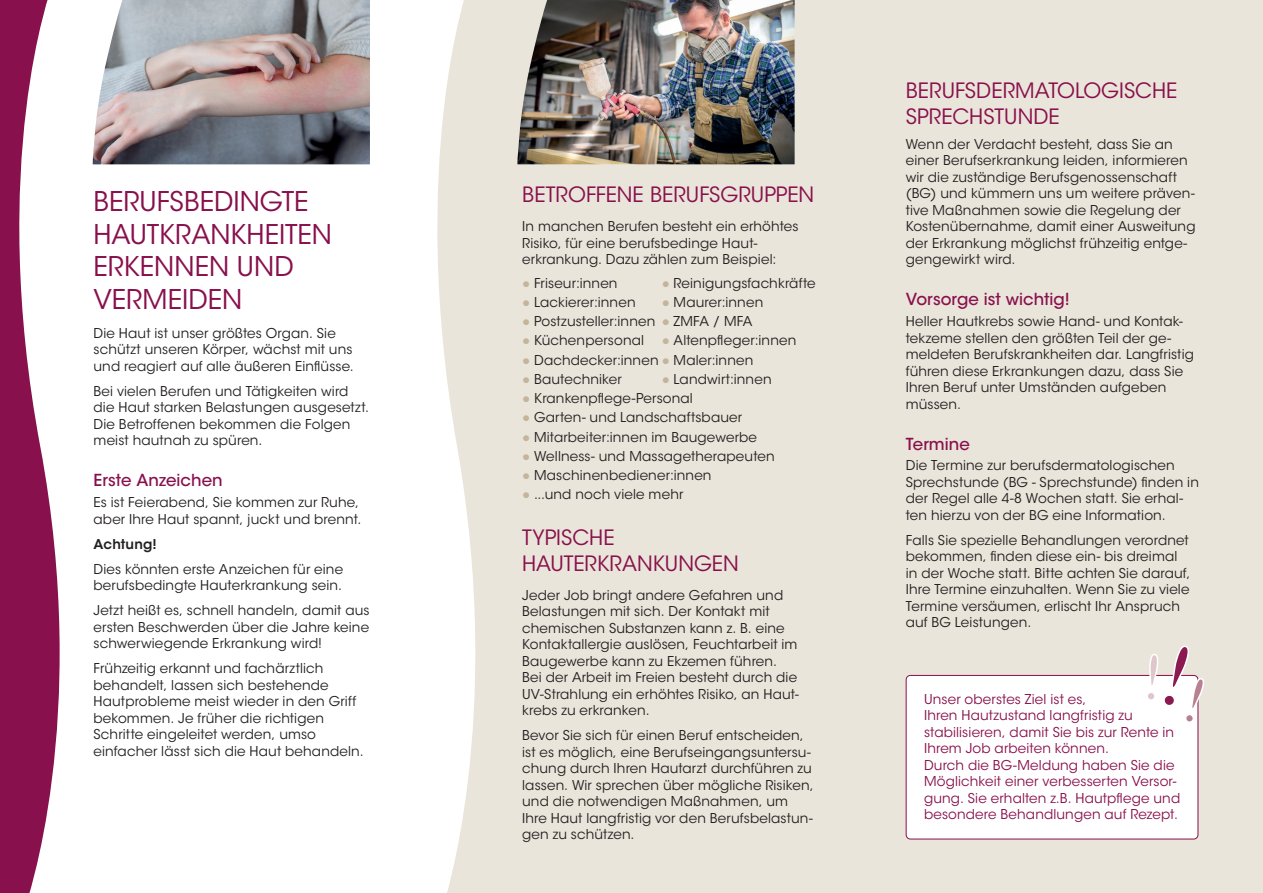
<style>
.page{position:relative;width:1263px;height:893px;background:#fff}
.page>*{position:absolute;margin:0;border:0;box-sizing:border-box;transform-origin:0 0}
.t1{font:27px/32.4px "ITC Avant Garde Std";color:#88104c}
.t2{font:21px/25.2px "ITC Avant Garde Std";color:#88104c}
.t3{font:500 16.5px "ITC Avant Garde Std";letter-spacing:.005em;color:#88104c}
.t4{font:13.5px/16.5px "ITC Avant Garde Std";letter-spacing:.01em;color:#231f20}
.t5{font:13.5px/16.5px "ITC Avant Garde Std";letter-spacing:.01em;color:#88104c}
.t6{font:600 13.5px "ITC Avant Garde Std";letter-spacing:.01em;color:#231f20}
.s1{font-family:"Arial";color:#c3b49b}
</style>
<div class="page">
<img style="left:93px;top:0;width:277px;height:164px">
<div style="left:435px;top:0;width:828px;height:893px;background:#eae5da"></div>
<svg style="left:0;top:0;width:60px;height:893px;fill:#88104c"></svg>
<svg style="left:435px;top:0;width:41px;height:893px;fill:#fff"></svg>
<div style="left:906px;top:675px;width:292px;height:164px;background:#fff;border-radius:4px"></div>
<div style="left:906px;top:675px;width:292px;height:164px;border:1px solid #88104c;border-radius:4px"></div>
<svg style="left:1146px;top:645px;width:58px;height:79px"></svg>
<img style="left:517px;top:0;width:278px;height:164px">
<h1 class="t1" style="left:94px;top:186px;width:240px">BERUFSBEDINGTE<br>HAUTKRANKHEITEN<br>ERKENNEN UND<br>VERMEIDEN</h1>
<p class="t4" style="left:94px;top:325px;width:262px">Die Haut ist unser größtes Organ. Sie schützt unseren Körper, wächst mit uns und reagiert auf alle äußeren Einflüsse.</p>
<p class="t4" style="left:94px;top:383px;width:277px">Bei vielen Berufen und Tätigkeiten wird die Haut starken Belastungen ausgesetzt.<br>Die Betroffenen bekommen die Folgen meist hautnah zu spüren.</p>
<p class="t3" style="left:94px;top:470px;width:131px">Erste Anzeichen</p>
<p class="t4" style="left:94px;top:494px;width:269px">Es ist Feierabend, Sie kommen zur Ruhe, aber Ihre Haut spannt, juckt und brennt.</p>
<p class="t6" style="left:94px;top:535px;width:65px">Achtung!</p>
<p class="t4" style="left:94px;top:561px;width:251px">Dies könnten erste Anzeichen für eine berufsbedingte Hauterkrankung sein.</p>
<p class="t4" style="left:94px;top:602px;width:277px;text-align:justify">Jetzt heißt es, schnell handeln, damit aus ersten Beschwerden über die Jahre keine schwerwiegende Erkrankung wird!</p>
<p class="t4" style="left:94px;top:660px;width:272px">Frühzeitig erkannt und fachärztlich behandelt, lassen sich bestehende Hautprobleme meist wieder in den Griff bekommen. Je früher die richtigen Schritte eingeleitet werden, umso einfacher lässt sich die Haut behandeln.</p>
<h2 class="t2" style="left:522px;top:182px;width:293px">BETROFFENE BERUFSGRUPPEN</h2>
<p class="t4" style="left:522px;top:218px;width:278px">In manchen Berufen besteht ein erhöhtes<br>Risiko, für eine berufsbedinge Haut&shy;erkrankung. Dazu zählen zum Beispiel:</p>
<p class="t4" style="left:522px;top:275px;width:97px"><span class="s1">●</span> Friseur:innen</p>
<p class="t4" style="left:662px;top:275px;width:155px"><span class="s1">●</span> Reinigungsfachkräfte</p>
<p class="t4" style="left:522px;top:294px;width:115px"><span class="s1">●</span> Lackierer:innen</p>
<p class="t4" style="left:662px;top:294px;width:103px"><span class="s1">●</span> Maurer:innen</p>
<p class="t4" style="left:522px;top:313px;width:232px"><span class="s1">●</span> Postzusteller:innen <span class="s1">●</span> ZMFA / MFA</p>
<p class="t4" style="left:522px;top:332px;width:123px"><span class="s1">●</span> Küchenpersonal</p>
<p class="t4" style="left:662px;top:332px;width:136px"><span class="s1">●</span> Altenpfleger:innen</p>
<p class="t4" style="left:522px;top:352px;width:233px"><span class="s1">●</span> Dachdecker:innen <span class="s1">●</span> Maler:innen</p>
<p class="t4" style="left:522px;top:371px;width:101px"><span class="s1">●</span> Bautechniker</p>
<p class="t4" style="left:662px;top:371px;width:111px"><span class="s1">●</span> Landwirt:innen</p>
<p class="t4" style="left:522px;top:390px;width:172px"><span class="s1">●</span> Krankenpflege-Personal</p>
<p class="t4" style="left:522px;top:409px;width:222px"><span class="s1">●</span> Garten- und Landschaftsbauer</p>
<p class="t4" style="left:522px;top:429px;width:236px"><span class="s1">●</span> Mitarbeiter:innen im Baugewerbe</p>
<p class="t4" style="left:522px;top:448px;width:254px"><span class="s1">●</span> Wellness- und Massagetherapeuten</p>
<p class="t4" style="left:522px;top:467px;width:191px"><span class="s1">●</span> Maschinenbediener:innen</p>
<p class="t4" style="left:522px;top:486px;width:163px"><span class="s1">●</span> ...und noch viele mehr</p>
<h2 class="t2" style="left:522px;top:525px;width:218px">TYPISCHE<br>HAUTERKRANKUNGEN</h2>
<p class="t4" style="left:522px;top:587px;width:278px">Jeder Job bringt andere Gefahren und Belastungen mit sich. Der Kontakt mit chemischen Substanzen kann z. B. eine Kontaktallergie auslösen, Feuchtarbeit im Baugewerbe kann zu Ekzemen führen.<br>Bei der Arbeit im Freien besteht durch die UV-Strahlung ein erhöhtes Risiko, an Haut&shy;krebs zu erkranken.</p>
<p class="t4" style="left:522px;top:727px;width:293px">Bevor Sie sich für einen Beruf entscheiden, ist es möglich, eine Berufseingangsuntersu&shy;chung durch Ihren Hautarzt durchführen zu lassen. Wir sprechen über mögliche Risiken, und die notwendigen Maßnahmen, um Ihre Haut langfristig vor den Berufsbelastun&shy;gen zu schützen.</p>
<h2 class="t2" style="left:906px;top:79px;width:273px">BERUFSDERMATOLOGISCHE<br>SPRECHSTUNDE</h2>
<p class="t4" style="left:906px;top:136px;width:291px">Wenn der Verdacht besteht, dass Sie an einer Berufserkrankung leiden, informieren wir die zuständige Berufsgenossenschaft (BG) und kümmern uns um weitere präven&shy;tive Maßnahmen sowie die Regelung der Kostenübernahme, damit einer Ausweitung der Erkrankung möglichst frühzeitig entge&shy;gengewirkt wird.</p>
<p class="t3" style="left:906px;top:289px;width:166px">Vorsorge ist wichtig!</p>
<p class="t4" style="left:906px;top:313px;width:290px">Heller Hautkrebs sowie Hand- und Kontak&shy;tekzeme stellen den größten Teil der ge&shy;meldeten Berufskrankheiten dar. Langfristig führen diese Erkrankungen dazu, dass Sie Ihren Beruf unter Umständen aufgeben müssen.</p>
<p class="t3" style="left:906px;top:433px;width:66px">Termine</p>
<p class="t4" style="left:906px;top:457px;width:295px">Die Termine zur berufsdermatologischen Sprechstunde (BG - Sprechstunde) finden in der Regel alle 4-8 Wochen statt. Sie erhal&shy;ten hierzu von der BG eine Information.</p>
<p class="t4" style="left:906px;top:532px;width:286px">Falls Sie spezielle Behandlungen verordnet bekommen, finden diese ein- bis dreimal in der Woche statt. Bitte achten Sie darauf, Ihre Termine einzuhalten. Wenn Sie zu viele Termine versäumen, erlischt Ihr Anspruch auf BG Leistungen.</p>
<p class="t5" style="left:924px;top:691px;width:258px">Unser oberstes Ziel ist es,<br>Ihren Hautzustand langfristig zu stabilisieren, damit Sie bis zur Rente in Ihrem Job arbeiten können.<br>Durch die BG-Meldung haben Sie die Möglichkeit einer verbesserten Versor&shy;gung. Sie erhalten z.B. Hautpflege und besondere Behandlungen auf Rezept.</p>
</div>
